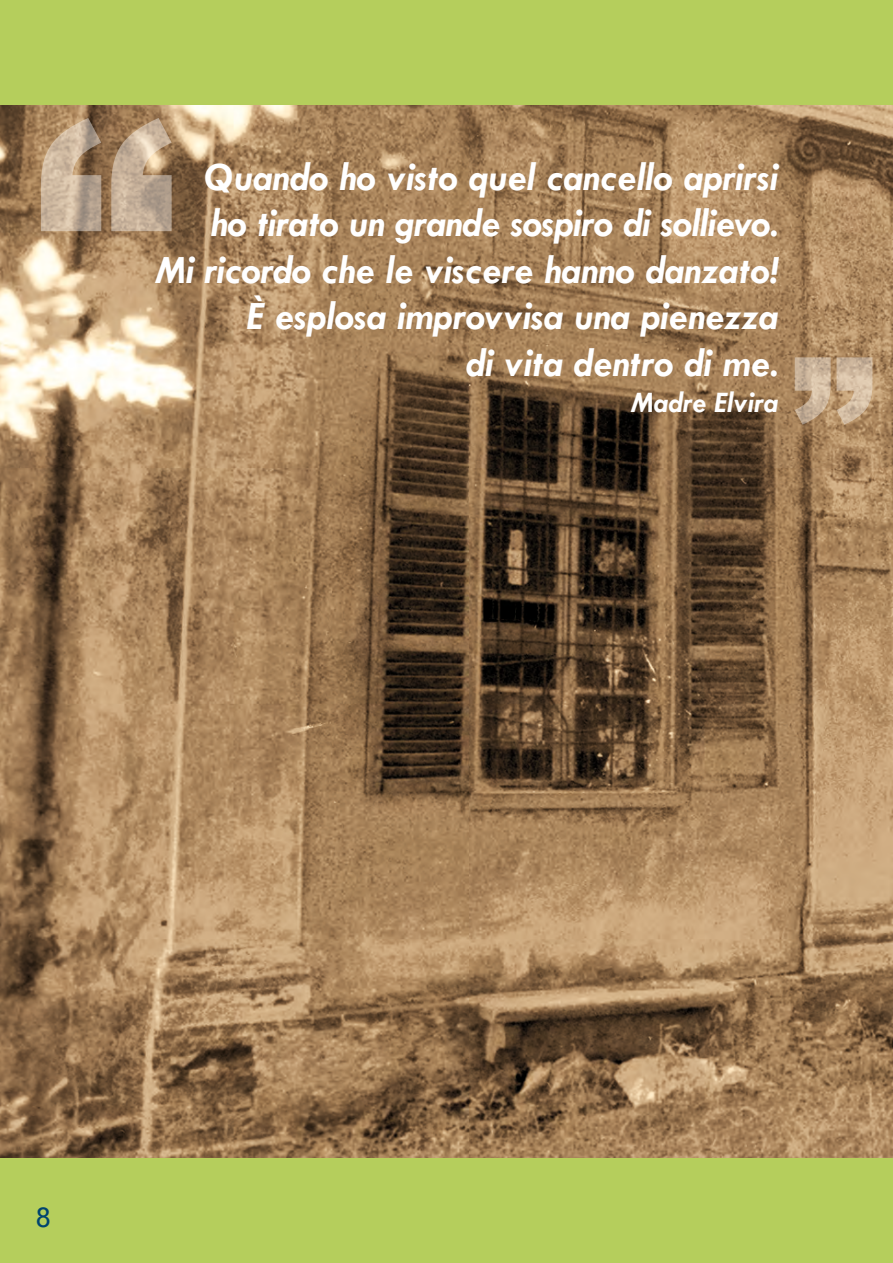
<style>
.page{position:relative;width:893px;height:1263px;background:#fff}
.page>*{position:absolute;margin:0;border:0;box-sizing:border-box;transform-origin:0 0}
.t1{font:900 284.1px "Arial";color:#fff}
.t2{font:900 168.9px "Arial";color:#fff}
.t3{font:italic 700 40.5px/46.5px "Tw Cen";color:#fff;text-align:right}
.t4{font:italic 700 30px "Tw Cen";color:#fff}
.Normale{font:500 27.6px "Avenir";color:#00446f}
</style>
<div class="page">
<img style="left:0;top:104px;width:893px;height:1055px">
<div style="left:0;top:1159px;width:893px;height:104px;background:#b5ce5c"></div>
<div style="left:0;top:0;width:893px;height:104px;background:#b5ce5c"></div>
<h1 class="t1" style="left:33px;top:17px;width:144px">“</h1>
<p class="t3" style="left:204px;top:152px;width:576px">Quando ho visto quel cancello aprirsi</p>
<p class="t3" style="left:156px;top:199px;width:623px">ho tirato un grande sospiro di sollievo.<br>Mi ricordo che le viscere hanno danzato!<br>È esplosa improvvisa una pienezza<br>di vita dentro di me.</p>
<p class="t4" style="left:632px;top:384px;width:148px">Madre Elvira</p>
<h2 class="t2" style="left:877px;top:485px;width:86px;rotate:-180deg">“</h2>
<p class="Normale" style="left:36px;top:1194px;width:17px">8</p>
</div>
